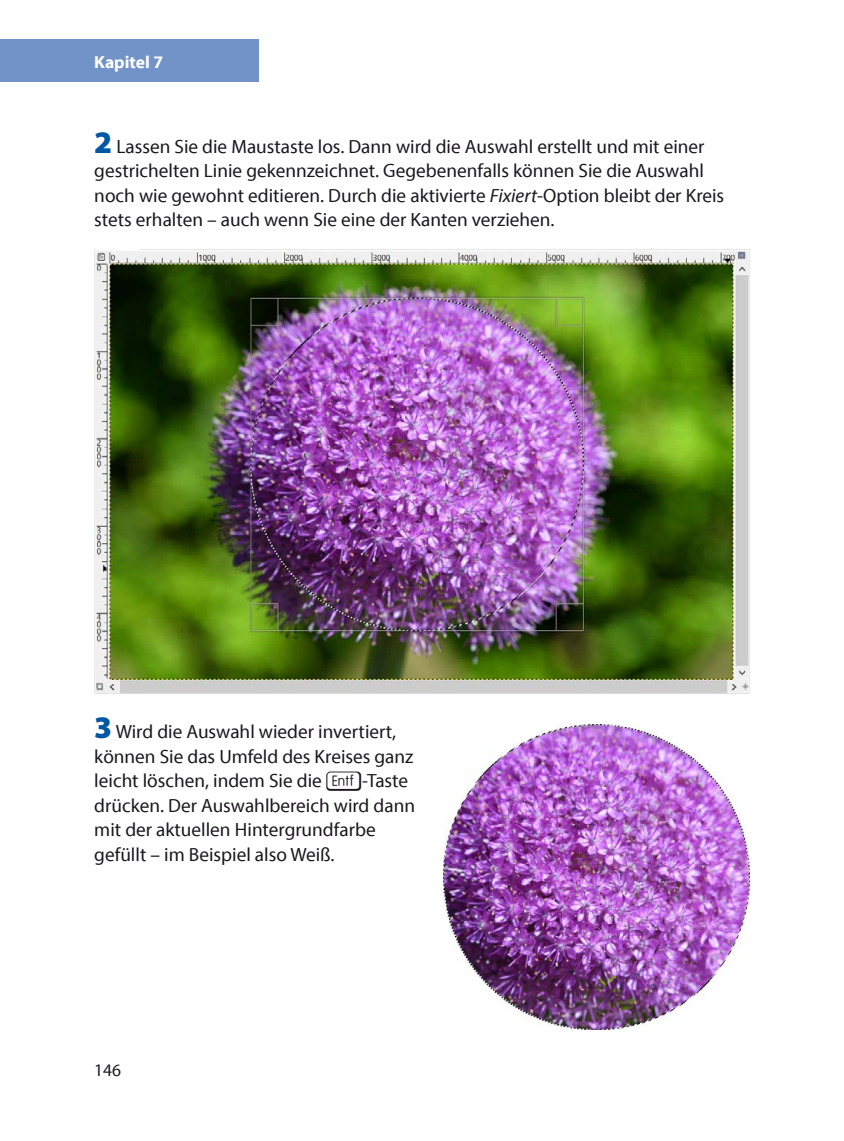
<style>
.page{position:relative;width:844px;height:1141px;background:#fff}
.page>*{position:absolute;margin:0;border:0;box-sizing:border-box;transform-origin:0 0}
.t1{font:19.25px/24.5px "Myriad Pro";color:#1a171c}
.t2{font:700 17.5px "Myriad Pro";color:#fff}
.t3{font:17.5px "Myriad Pro";color:#1a171c}
.s1{font-weight:900;font-size:31.5px;color:#0058a4}
.s2{font-style:italic}
.s3{font-family:"Tastatur A"}
</style>
<div class="page">
<div style="left:0;top:40px;width:258px;height:42px;background:#7293c7"></div>
<img style="left:94px;top:250px;width:655px;height:444px">
<img style="left:443px;top:724px;width:306px;height:306px">
<p class="t2" style="left:94px;top:50px;width:70px">Kapitel 7</p>
<p class="t1" style="left:94px;top:134px;width:631px"><span class="s1">2</span> Lassen Sie die Maustaste los. Dann wird die Auswahl erstellt und mit einer gestrichelten Linie gekennzeichnet. Gegebenenfalls können Sie die Auswahl noch wie gewohnt editieren. Durch die aktivierte <span class="s2">Fixiert</span>-Option bleibt der Kreis stets erhalten – auch wenn Sie eine der Kanten verziehen.</p>
<p class="t1" style="left:94px;top:719px;width:322px"><span class="s1">3</span> Wird die Auswahl wieder invertiert, können Sie das Umfeld des Kreises ganz leicht löschen, indem Sie die <span class="s3">_</span>-Taste drücken. Der Auswahlbereich wird dann mit der aktuellen Hintergrundfarbe gefüllt – im Beispiel also Weiß.</p>
<p class="t3" style="left:94px;top:1059px;width:28px">146</p>
</div>
